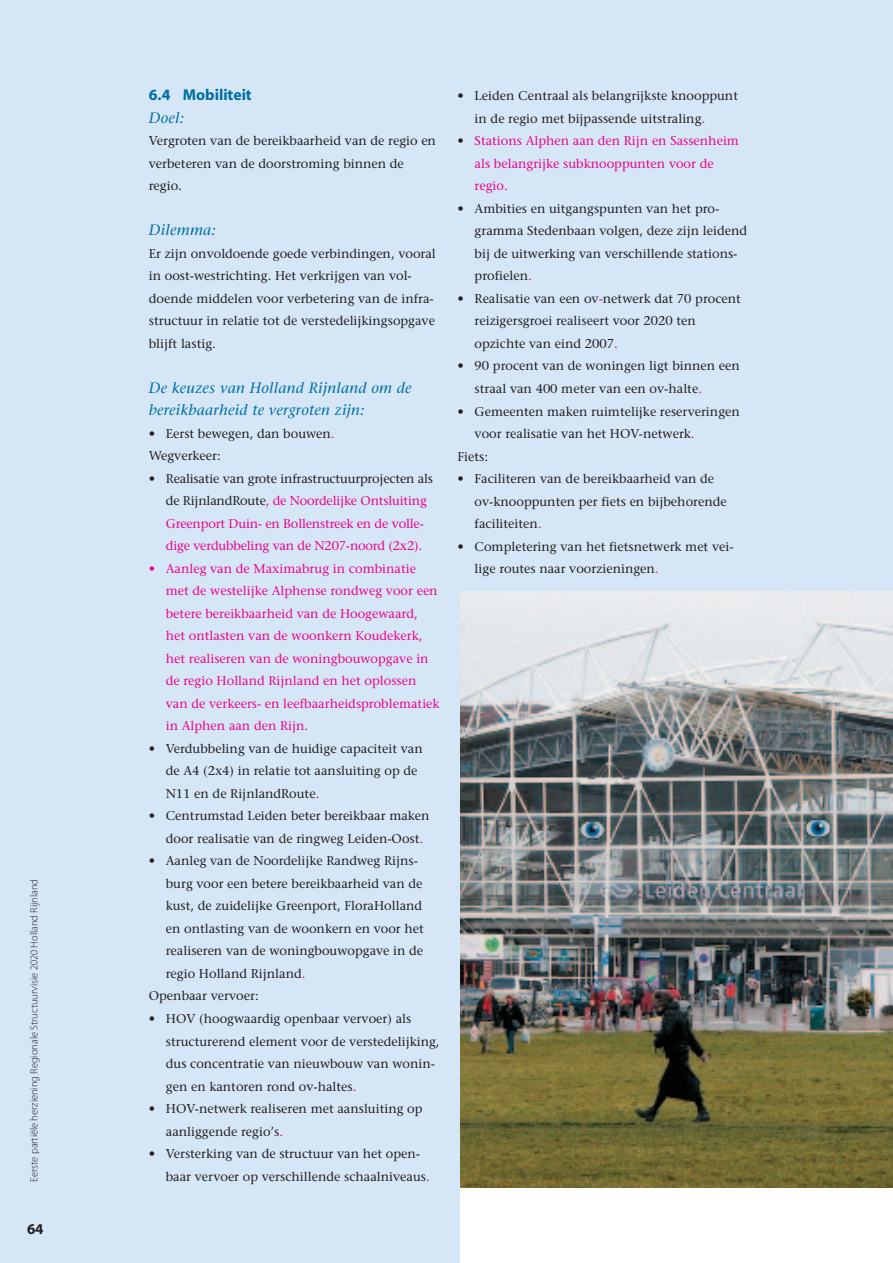
<style>
.page{position:relative;width:893px;height:1263px;background:#fff}
.page>*{position:absolute;margin:0;border:0;box-sizing:border-box;transform-origin:0 0}
.t1{font:700 15.75px "Myriad";color:#006da6}
.t2{font:italic 15px/22.5px "Stone Serif";letter-spacing:.02em;color:#006da6}
.t3{font:700 15px "Myriad";color:#231f20}
.t4{font:12.75px/22.5px "Stone Serif";color:#231f20}
.t5{font:12.75px/22.5px "Stone Serif";color:#ed028c}
.t6{font:300 10.5px "Myriad";color:#231f20}
.s1{color:#ed028c}
.s2{color:#231f20}
</style>
<div class="page">
<img style="left:459px;top:590px;width:434px;height:598px">
<div style="left:0;top:0;width:459px;height:1263px;background:#d5e7f6"></div>
<div style="left:440px;top:0;width:453px;height:590px;background:#d5e7f6"></div>
<p class="t6" style="left:29px;top:1182px;width:304px;rotate:-90deg">Eerste partiële herziening Regionale Structuurvisie 2020 Holland Rijnland</p>
<p class="t3" style="left:27px;top:1221px;width:18px">64</p>
<p class="t1" style="left:149px;top:87px;width:104px">6.4 Mobiliteit</p>
<p class="t2" style="left:149px;top:106px;width:37px">Doel:</p>
<p class="t4" style="left:149px;top:130px;width:289px">Vergroten van de bereikbaarheid van de regio en verbeteren van de doorstroming binnen de regio.</p>
<p class="t2" style="left:149px;top:219px;width:69px">Dilemma:</p>
<p class="t4" style="left:149px;top:242px;width:289px">Er zijn onvoldoende goede verbindingen, vooral in oost-westrichting. Het verkrijgen van vol&shy;doende middelen voor verbetering van de infra&shy;structuur in relatie tot de verstedelijkingsopgave blijft lastig.</p>
<p class="t2" style="left:149px;top:376px;width:264px">De keuzes van Holland Rijnland om de bereikbaarheid te vergroten zijn:</p>
<p class="t4" style="left:149px;top:422px;width:187px">• Eerst bewegen, dan bouwen<span class="s1">.<br></span>Wegverkeer:</p>
<p class="t5" style="left:166px;top:467px;width:269px;text-indent:-17px"><span class="s2">• Realisatie van grote infrastructuurprojecten als de RijnlandRoute</span>, de Noordelijke Ontsluiting Greenport Duin- en Bollenstreek en de volle&shy;dige verdubbeling van de N207-noord (2x2).</p>
<p class="t5" style="left:166px;top:557px;width:275px;text-indent:-17px">• Aanleg van de Maximabrug in combinatie met de westelijke Alphense rondweg voor een betere bereikbaarheid van de Hoogewaard, het ontlasten van de woonkern Koudekerk, het realiseren van de woningbouwopgave in de regio Holland Rijnland en het oplossen van de verkeers- en leefbaarheidsproblematiek in Alphen aan den Rijn.</p>
<p class="t4" style="left:166px;top:737px;width:258px;text-indent:-17px">• Verdubbeling van de huidige capaciteit van de A4 (2x4) in relatie tot aansluiting op de<br>N11 en de RijnlandRoute<span class="s1">.</span></p>
<p class="t4" style="left:166px;top:805px;width:265px;text-indent:-17px">• Centrumstad Leiden beter bereikbaar maken door realisatie van de ringweg Leiden-Oost<span class="s1">.</span></p>
<p class="t4" style="left:149px;top:850px;width:271px">• Aanleg van de Noordelijke Randweg Rijns-</p>
<p class="t4" style="left:166px;top:872px;width:258px">burg voor een betere bereikbaarheid van de</p>
<p class="t4" style="left:166px;top:895px;width:258px">kust, de zuidelijke Greenport, FloraHolland</p>
<p class="t4" style="left:166px;top:917px;width:260px">en ontlasting van de woonkern en voor het</p>
<p class="t4" style="left:166px;top:940px;width:259px">realiseren van de woningbouwopgave in de</p>
<p class="t4" style="left:166px;top:962px;width:141px">regio Holland Rijnland<span class="s1">.</span></p>
<p class="t4" style="left:149px;top:985px;width:111px">Openbaar vervoer:</p>
<p class="t4" style="left:166px;top:1007px;width:275px;text-indent:-17px">• HOV (hoogwaardig openbaar vervoer) als structurerend element voor de verstedelijking, dus concentratie van nieuwbouw van wonin&shy;gen en kantoren rond ov-haltes<span class="s1">.</span></p>
<p class="t4" style="left:166px;top:1097px;width:258px;text-indent:-17px">• HOV-netwerk realiseren met aansluiting op aanliggende regio’s<span class="s1">.</span></p>
<p class="t4" style="left:166px;top:1142px;width:265px;text-indent:-17px">• Versterking van de structuur van het open&shy;baar vervoer op verschillende schaalniveaus<span class="s1">.</span></p>
<p class="t4" style="left:475px;top:85px;width:265px;text-indent:-17px">• Leiden Centraal als belangrijkste knooppunt in de regio met bijpassende uitstraling<span class="s1">.</span></p>
<p class="t5" style="left:475px;top:130px;width:266px;text-indent:-17px"><span class="s2">•</span> Stations Alphen aan den Rijn en Sassenheim als belangrijke subknooppunten voor de regio.</p>
<p class="t4" style="left:475px;top:197px;width:274px;text-indent:-17px">• Ambities en uitgangspunten van het pro&shy;gramma Stedenbaan volgen, deze zijn leidend bij de uitwerking van verschillende stations&shy;profielen<span class="s1">.</span></p>
<p class="t4" style="left:475px;top:287px;width:268px;text-indent:-17px">• Realisatie van een ov<span class="s1">-</span>netwerk dat 70 procent reizigersgroei realiseert voor 2020 ten opzichte van eind 2007<span class="s1">.</span></p>
<p class="t4" style="left:475px;top:355px;width:267px;text-indent:-17px">• 90 procent van de woningen ligt binnen een straal van 400 meter van een ov-halte<span class="s1">.</span></p>
<p class="t4" style="left:458px;top:400px;width:284px">• Gemeenten maken ruimtelijke reserveringen</p>
<p class="t4" style="left:475px;top:422px;width:221px">voor realisatie van het HOV-netwerk<span class="s1">.</span></p>
<p class="t4" style="left:458px;top:445px;width:32px">Fiets:</p>
<p class="t4" style="left:475px;top:467px;width:254px;text-indent:-17px">• Faciliteren van de bereikbaarheid van de ov-knooppunten per fiets en bijbehorende faciliteiten<span class="s1">.</span></p>
<p class="t4" style="left:475px;top:535px;width:260px;text-indent:-17px">• Completering van het fietsnetwerk met vei&shy;lige routes naar voorzieningen<span class="s1">.</span></p>
</div>
